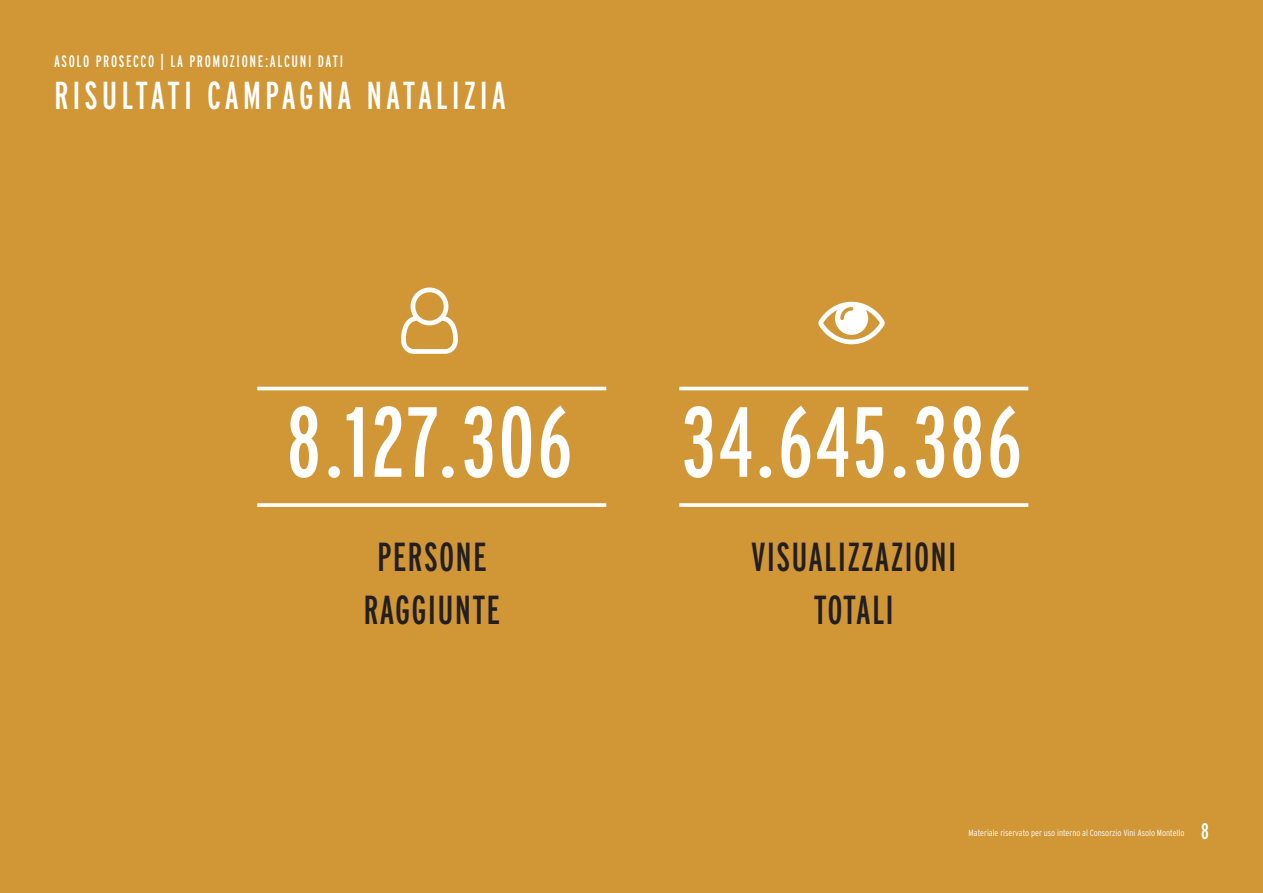
<style>
.page{position:relative;width:1263px;height:893px;background:#d19636}
.page>*{position:absolute;margin:0;border:0;box-sizing:border-box;transform-origin:0 0}
.t1{font:99.45px "Interstate Compressed";letter-spacing:.03em;color:#fff}
.t2{font:66.3px "Font Awesome";color:#fff}
.t3{font:40.5px/53.4px "Interstate Compressed";letter-spacing:.03em;color:#231f20;text-align:center}
.t4{font:39px "Interstate Compressed";letter-spacing:.1em;color:#fff}
.t5{font:22.5px "Interstate Compressed";color:#fff}
.t6{font:16.5px "Interstate Compressed";letter-spacing:.1em;color:#fff}
.t7{font:300 9px "Interstate Condensed";color:#fff}
</style>
<div class="page">
<hr style="left:257px;top:387px;width:349px;height:3px;background:#fff">
<hr style="left:679px;top:387px;width:349px;height:3px;background:#fff">
<svg style="left:257px;top:503px;width:349px;height:4px"></svg>
<svg style="left:679px;top:503px;width:349px;height:4px"></svg>
<h3 class="t6" style="left:54px;top:52px;width:291px">ASOLO PROSECCO | LA PROMOZIONE:ALCUNI DATI</h3>
<h3 class="t4" style="left:54px;top:73px;width:453px">RISULTATI CAMPAGNA NATALIZIA</h3>
<h2 class="t2" style="left:818px;top:287px;width:68px">■</h2>
<h1 class="t1" style="left:287px;top:387px;width:736px">8.127.306 34.645.386</h1>
<h3 class="t3" style="left:363px;top:529px;width:138px">PERSONE<br>RAGGIUNTE</h3>
<h3 class="t3" style="left:751px;top:529px;width:207px">VISUALIZZAZIONI<br>TOTALI</h3>
<p class="t7" style="left:969px;top:828px;width:217px">Materiale riservato per uso interno al Consorzio Vini Asolo Montello</p>
<h3 class="t5" style="left:1201px;top:818px;width:9px">8</h3>
</div>
